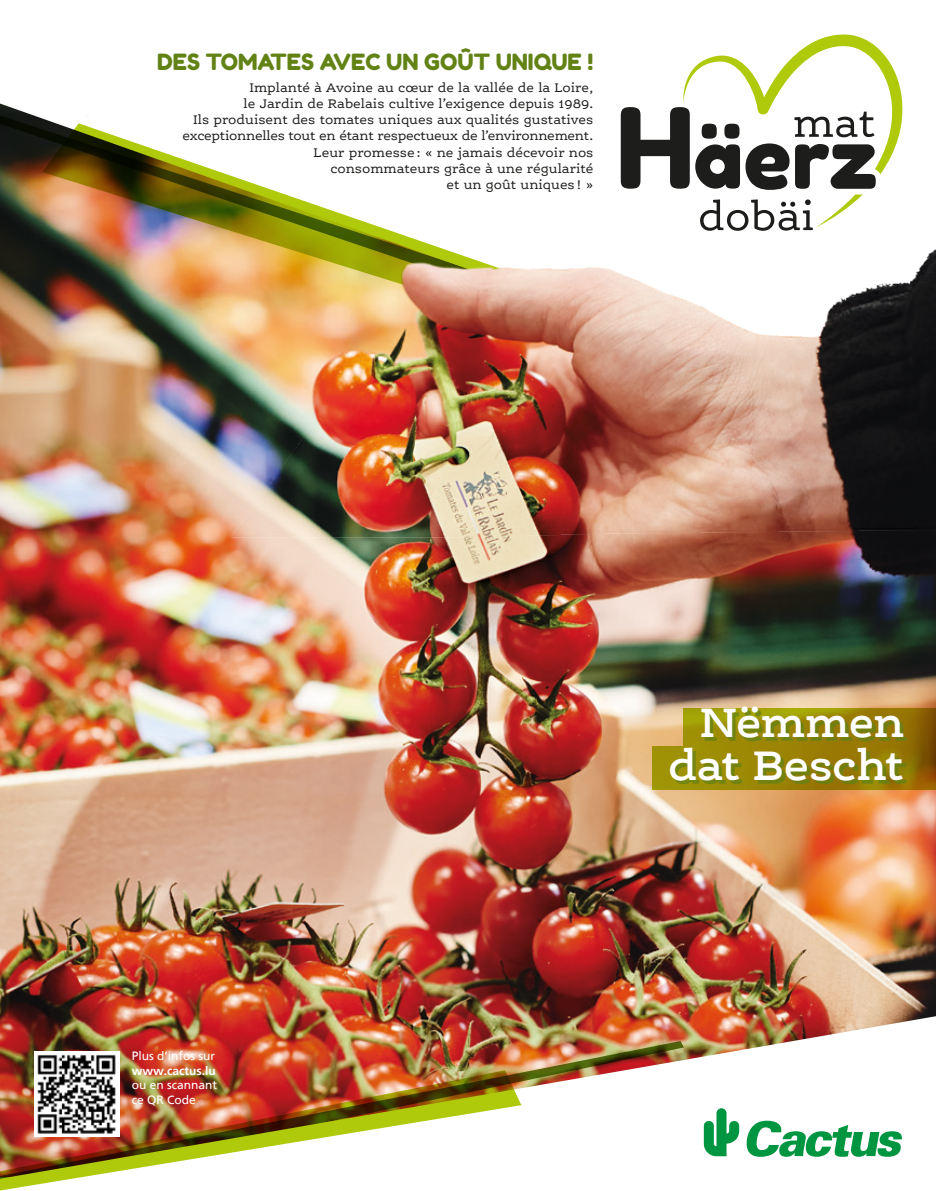
<style>
.page{position:relative;width:936px;height:1191px;background:#fff}
.page>*{position:absolute;margin:0;border:0;box-sizing:border-box;transform-origin:0 0}
.t1{font:600 44.1px/42.8px "Ernestine Pro";letter-spacing:-.015em;color:#fff;text-align:right}
.t2{font:22.35px "Fredoka One";color:#638215}
.t3{font:13.35px/16px "Ernestine Pro";color:#1d1d1b;text-align:right}
.t4{font:12px/14.4px "Frutiger";color:#fff}
.t5{font:700 12px "Frutiger";color:#fff}
</style>
<div class="page">
<img style="left:0;top:434px;width:935px;height:582px">
<img style="left:0;top:1016px;width:935px;height:141px">
<img style="left:0;top:1070px;width:521px;height:121px">
<svg style="left:745px;top:1120px;width:157px;height:36px"></svg>
<svg style="left:703px;top:1108px;width:36px;height:48px"></svg>
<img style="left:0;top:103px;width:88px;height:331px">
<img style="left:42px;top:123px;width:893px;height:346px">
<svg style="left:620px;top:34px;width:287px;height:197px"></svg>
<div style="left:34px;top:1051px;width:85px;height:85px;background:#fff"></div>
<img style="left:37px;top:1054px;width:79px;height:80px">
<svg style="left:683px;top:708px;width:252px;height:38px;background:#8d6f03"></svg>
<svg style="left:652px;top:746px;width:283px;height:43px;background:#957903"></svg>
<div style="left:673px;top:710px;width:233px;height:74px;background:#638215;opacity:.75"></div>
<h2 class="t2" style="left:157px;top:49px;width:438px">DES TOMATES AVEC UN GOÛT UNIQUE !</h2>
<p class="t3" style="left:182px;top:79px;width:412px">Implanté à Avoine au cœur de la vallée de la Loire,<br>le Jardin de Rabelais cultive l’exigence depuis 1989.<br>Ils produisent des tomates uniques aux qualités gustatives exceptionnelles tout en étant respectueux de l’environnement.<br>Leur promesse: « ne jamais décevoir nos<br>consommateurs grâce à une régularité<br>et un goût uniques! »</p>
<p class="t4" style="left:132px;top:1049px;width:85px">Plus d’infos sur</p>
<p class="t5" style="left:132px;top:1065px;width:85px">www.cactus.lu</p>
<p class="t4" style="left:132px;top:1078px;width:87px">ou en scannant ce QR Code</p>
<h1 class="t1" style="left:668px;top:700px;width:237px">Nëmmen dat Bescht</h1>
</div>
